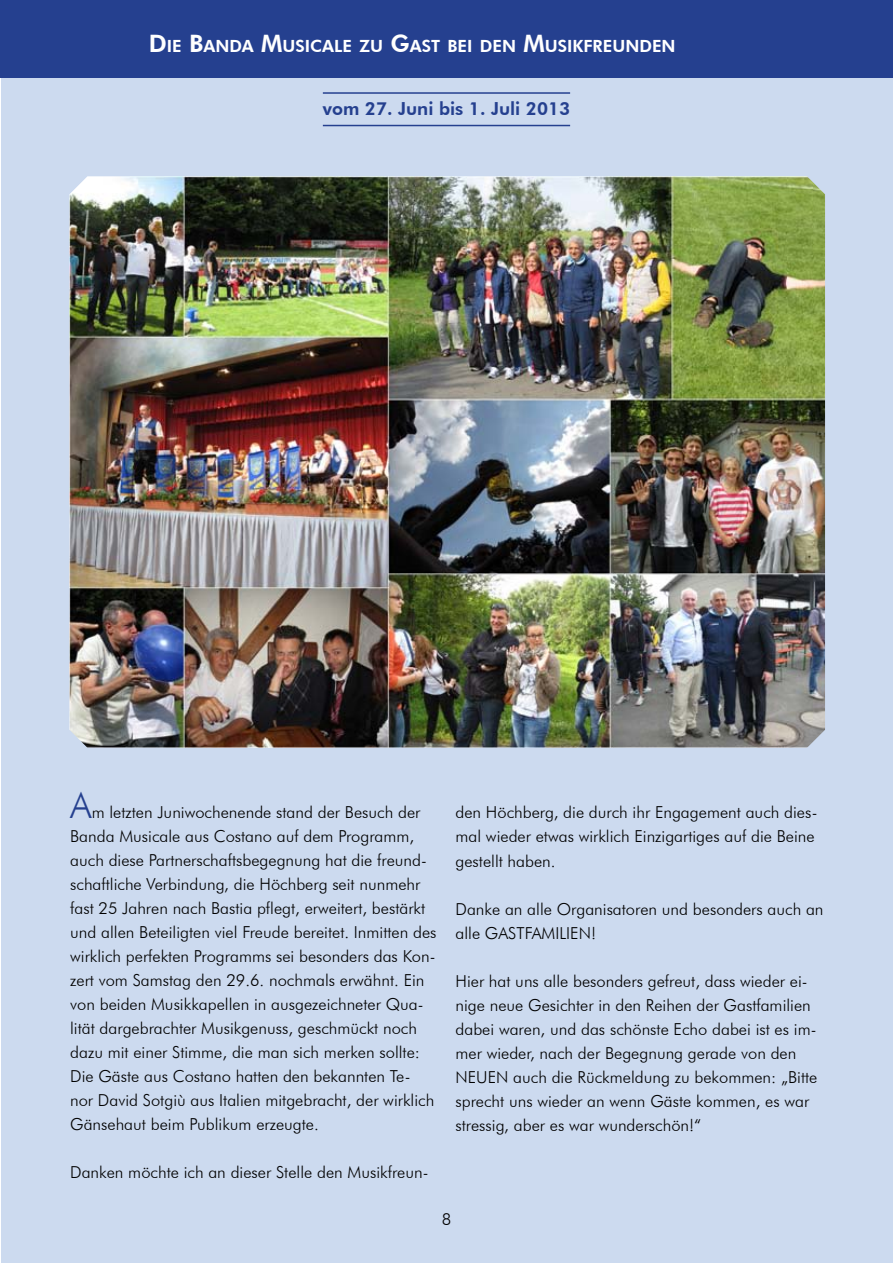
<style>
.page{position:relative;width:893px;height:1263px;background:#fff}
.page>*{position:absolute;margin:0;border:0;box-sizing:border-box;transform-origin:0 0}
.t1{font:800 18px "Futura BT";color:#25408f}
.t2{font:800 16.8px "Futura BT";color:#fff}
.t3{font:300 16.5px/24px "Futura BT";color:#000}
.s1{font-size:24px}
.s2{font-size:36px;color:#25408f}
</style>
<div class="page">
<div style="left:2px;top:78px;width:891px;height:1185px;background:#ccdaef"></div>
<div style="left:0;top:0;width:893px;height:78px;background:#25408f"></div>
<hr style="left:323px;top:92px;width:247px;height:2px;background:#25408f">
<hr style="left:323px;top:125px;width:247px;height:1px;background:#25408f">
<img style="left:69px;top:176px;width:756px;height:572px">
<p class="t2" style="left:149px;top:36px;width:528px"><span class="s1">D</span>I E <span class="s1">B</span>ANDA <span class="s1">M</span>USICALE ZU <span class="s1">G</span>AST BEI DEN <span class="s1">M</span>USIKFREUNDEN</p>
<p class="t1" style="left:323px;top:98px;width:249px">vom 27. Juni bis 1. Juli 2013</p>
<p class="t3" style="left:70px;top:800px;width:368px"><span class="s2">A</span>m letzten Juniwochenende stand der Besuch der Banda Musicale aus Costano auf dem Programm, auch diese Partnerschaftsbegegnung hat die freund&shy;schaftliche Verbindung, die Höchberg seit nunmehr fast 25 Jahren nach Bastia pflegt, erweitert, bestärkt und allen Beteiligten viel Freude bereitet. Inmitten des wirklich perfekten Programms sei besonders das Kon&shy;zert vom Samstag den 29.6. nochmals erwähnt. Ein von beiden Musikkapellen in ausgezeichneter Qua&shy;lität dargebrachter Musikgenuss, geschmückt noch dazu mit einer Stimme, die man sich merken sollte:<br>Die Gäste aus Costano hatten den bekannten Te&shy;nor David Sotgiù aus Italien mitgebracht, der wirklich Gänsehaut beim Publikum erzeugte.</p>
<p class="t3" style="left:70px;top:1160px;width:360px">Danken möchte ich an dieser Stelle den Musikfreun-</p>
<p class="t3" style="left:455px;top:800px;width:363px">den Höchberg, die durch ihr Engagement auch dies&shy;mal wieder etwas wirklich Einzigartiges auf die Beine gestellt haben.</p>
<p class="t3" style="left:455px;top:896px;width:370px">Danke an alle Organisatoren und besonders auch an alle GASTFAMILIEN!</p>
<p class="t3" style="left:455px;top:968px;width:363px">Hier hat uns alle besonders gefreut, dass wieder ei&shy;nige neue Gesichter in den Reihen der Gastfamilien dabei waren, und das schönste Echo dabei ist es im&shy;mer wieder, nach der Begegnung gerade von den NEUEN auch die Rückmeldung zu bekommen: „Bitte sprecht uns wieder an wenn Gäste kommen, es war stressig, aber es war wunderschön!“</p>
<p class="t3" style="left:442px;top:1207px;width:11px">8</p>
</div>
